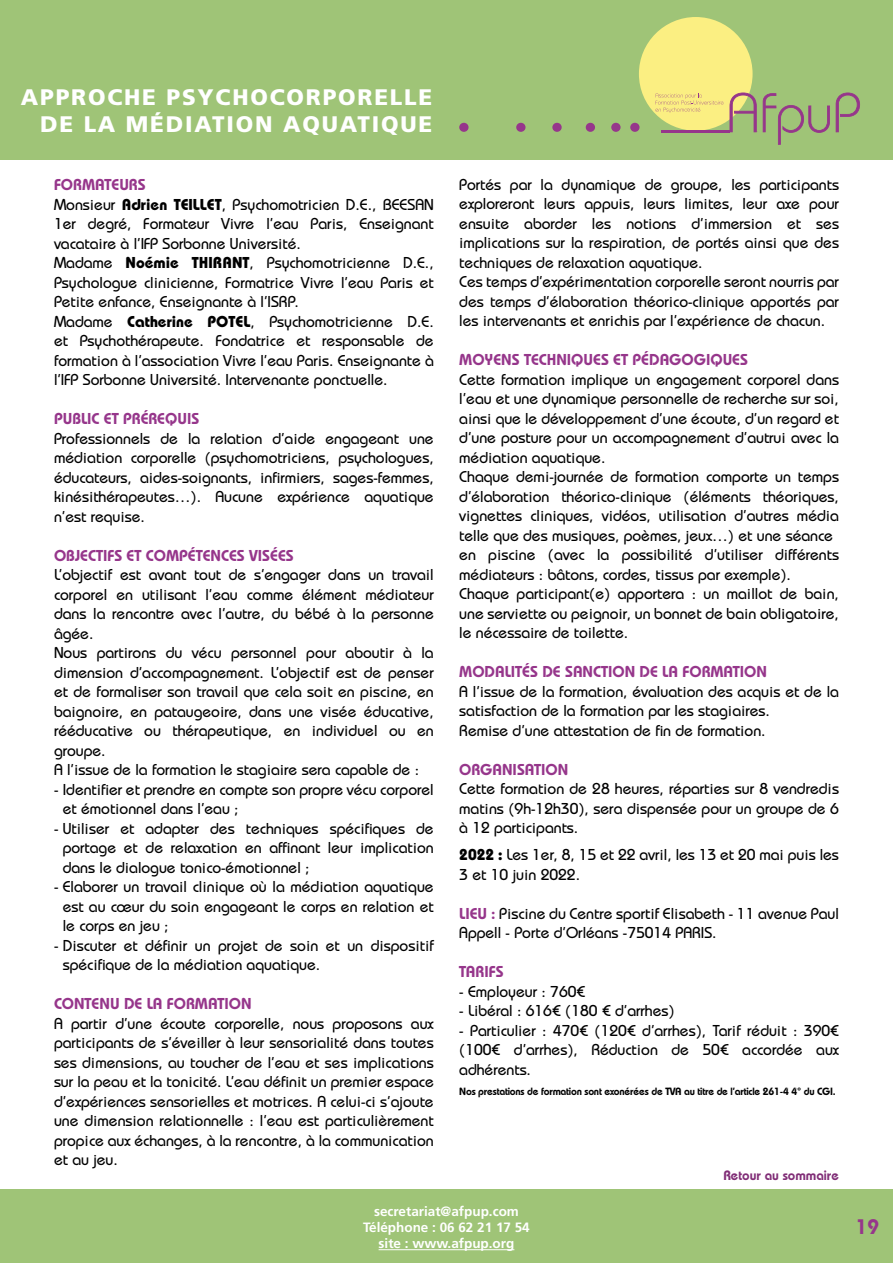
<style>
.page{position:relative;width:893px;height:1263px;background:#fff}
.page>*{position:absolute;margin:0;border:0;box-sizing:border-box;transform-origin:0 0}
.t1{font:900 22.5px/27px "Frutiger LT Std";letter-spacing:.08em;color:#fff;text-align:right}
.t2{font:600 21px "Bauhaus Std";color:#96368b}
.t3{font:500 15.75px/19.5px "Bauhaus Std";color:#000}
.t4{font:600 15.75px "Bauhaus Std";color:#96368b}
.t5{font:700 13.5px/16.2px "Frutiger LT Std";color:#fff;text-align:center}
.t6{font:600 13.5px "Bauhaus Std";color:#812e77}
.t7{font:600 10.5px "Bauhaus Std";letter-spacing:-.02em;color:#000}
.s1{font-weight:600;color:#96368b}
.s2{font-weight:700}
</style>
<div class="page">
<div style="left:0;top:1189px;width:893px;height:74px;background:#9fc477"></div>
<hr style="left:379px;top:1249px;width:135px;height:1px;background:#fff">
<div style="left:0;top:0;width:893px;height:159px;background:#9fc477"></div>
<div style="left:639px;top:17px;width:114px;height:114px;background:#fbef82;border-radius:50%"></div>
<svg style="left:763px;top:93px;width:67px;height:52px"></svg>
<svg style="left:836px;top:93px;width:24px;height:39px"></svg>
<svg style="left:655px;top:93px;width:102px;height:39px"></svg>
<div style="left:611px;top:123px;width:10px;height:9px;border:3px solid #96368b;border-radius:50%"></div>
<div style="left:586px;top:123px;width:9px;height:9px;border:3px solid #96368b;border-radius:50%"></div>
<div style="left:552px;top:123px;width:10px;height:9px;border:3px solid #96368b;border-radius:50%"></div>
<div style="left:516px;top:123px;width:9px;height:9px;border:3px solid #96368b;border-radius:50%"></div>
<div style="left:459px;top:123px;width:10px;height:9px;border:3px solid #96368b;border-radius:50%"></div>
<div style="left:630px;top:123px;width:9px;height:9px;border:3px solid #96368b;border-radius:50%"></div>
<h1 class="t1" style="left:21px;top:83px;width:413px">APPROCHE PSYCHOCORPORELLE<br>DE LA MÉDIATION AQUATIQUE</h1>
<p class="t3" style="left:54px;top:175px;width:381px"><span class="s1">FORMATEURS<br></span>Monsieur <span class="s2">Adrien TEILLET</span>, Psychomotricien D.E., BEESAN 1er degré, Formateur Vivre l’eau Paris, Enseignant vacataire à l’IFP Sorbonne Université.<br>Madame <span class="s2">Noémie THIRANT</span>, Psychomotricienne D.E., Psychologue clinicienne, Formatrice Vivre l’eau Paris et Petite enfance, Enseignante à l’ISRP.<br>Madame <span class="s2">Catherine POTEL</span>, Psychomotricienne D.E. et Psychothérapeute. Fondatrice et responsable de formation à l’association Vivre l’eau Paris. Enseignante à l’IFP Sorbonne Université. Intervenante ponctuelle.</p>
<p class="t4" style="left:54px;top:409px;width:147px">PUBLIC ET PRÉREQUIS</p>
<p class="t3" style="left:54px;top:428px;width:381px;text-align:justify">Professionnels de la relation d’aide engageant une médiation corporelle (psychomotriciens, psychologues, éducateurs, aides-soignants, infirmiers, sages-femmes, kinésithérapeutes…). Aucune expérience aquatique n’est requise.</p>
<p class="t4" style="left:54px;top:545px;width:241px">OBJECTIFS ET COMPÉTENCES VISÉES</p>
<p class="t3" style="left:54px;top:565px;width:381px">L’objectif est avant tout de s’engager dans un travail corporel en utilisant l’eau comme élément médiateur dans la rencontre avec l’autre, du bébé à la personne âgée.<br>Nous partirons du vécu personnel pour aboutir à la dimension d’accompagnement. L’objectif est de penser et de formaliser son travail que cela soit en piscine, en baignoire, en pataugeoire, dans une visée éducative, rééducative ou thérapeutique, en individuel ou en groupe.<br>A l’issue de la formation le stagiaire sera capable de :</p>
<p class="t3" style="left:63px;top:779px;width:372px;text-indent:-9px">- Identifier et prendre en compte son propre vécu corporel et émotionnel dans l’eau ;</p>
<p class="t3" style="left:63px;top:818px;width:372px;text-align:justify;text-indent:-9px">- Utiliser et adapter des techniques spécifiques de portage et de relaxation en affinant leur implication dans le dialogue tonico-émotionnel ;</p>
<p class="t3" style="left:63px;top:877px;width:372px;text-align:justify;text-indent:-9px">- Elaborer un travail clinique où la médiation aquatique est au cœur du soin engageant le corps en relation et le corps en jeu ;</p>
<p class="t3" style="left:63px;top:935px;width:372px;text-indent:-9px">- Discuter et définir un projet de soin et un dispositif spécifique de la médiation aquatique.</p>
<p class="t4" style="left:54px;top:994px;width:199px">CONTENU DE LA FORMATION</p>
<p class="t3" style="left:54px;top:1013px;width:381px;text-align:justify">A partir d’une écoute corporelle, nous proposons aux participants de s’éveiller à leur sensorialité dans toutes ses dimensions, au toucher de l’eau et ses implications sur la peau et la tonicité. L’eau définit un premier espace d’expériences sensorielles et motrices. A celui-ci s’ajoute une dimension relationnelle : l’eau est particulièrement propice aux échanges, à la rencontre, à la communication et au jeu.</p>
<p class="t3" style="left:459px;top:175px;width:381px">Portés par la dynamique de groupe, les participants exploreront leurs appuis, leurs limites, leur axe pour ensuite aborder les notions d’immersion et ses implications sur la respiration, de portés ainsi que des techniques de relaxation aquatique.<br>Ces temps d’expérimentation corporelle seront nourris par des temps d’élaboration théorico-clinique apportés par les intervenants et enrichis par l’expérience de chacun.</p>
<p class="t4" style="left:459px;top:350px;width:290px">MOYENS TECHNIQUES ET PÉDAGOGIQUES</p>
<p class="t3" style="left:459px;top:370px;width:381px">Cette formation implique un engagement corporel dans l’eau et une dynamique personnelle de recherche sur soi, ainsi que le développement d’une écoute, d’un regard et d’une posture pour un accompagnement d’autrui avec la médiation aquatique.<br>Chaque demi-journée de formation comporte un temps d’élaboration théorico-clinique (éléments théoriques, vignettes cliniques, vidéos, utilisation d’autres média telle que des musiques, poèmes, jeux…) et une séance en piscine (avec la possibilité d’utiliser différents médiateurs : bâtons, cordes, tissus par exemple).<br>Chaque participant(e) apportera : un maillot de bain, une serviette ou peignoir, un bonnet de bain obligatoire, le nécessaire de toilette.</p>
<p class="t4" style="left:459px;top:662px;width:309px">MODALITÉS DE SANCTION DE LA FORMATION</p>
<p class="t3" style="left:459px;top:681px;width:381px">A l’issue de la formation, évaluation des acquis et de la satisfaction de la formation par les stagiaires.<br>Remise d’une attestation de fin de formation.</p>
<p class="t4" style="left:459px;top:760px;width:111px">ORGANISATION</p>
<p class="t3" style="left:459px;top:779px;width:381px;text-align:justify">Cette formation de 28 heures, réparties sur 8 vendredis matins (9h-12h30), sera dispensée pour un groupe de 6 à 12 participants.</p>
<p class="t3" style="left:459px;top:845px;width:381px"><span class="s2">2022 :</span> Les 1er, 8, 15 et 22 avril, les 13 et 20 mai puis les<br>3 et 10 juin 2022.</p>
<p class="t3" style="left:459px;top:903px;width:381px"><span class="s1">LIEU :</span> Piscine du Centre sportif Elisabeth - 11 avenue Paul<br>Appell - Porte d’Orléans -75014 PARIS.</p>
<p class="t4" style="left:459px;top:962px;width:46px">TARIFS</p>
<p class="t3" style="left:459px;top:981px;width:128px">- Employeur : 760€</p>
<p class="t3" style="left:459px;top:1001px;width:217px">- Libéral : 616€ (180 € d’arrhes)</p>
<p class="t3" style="left:459px;top:1020px;width:381px;text-align:justify">- Particulier : 470€ (120€ d’arrhes), Tarif réduit : 390€ (100€ d’arrhes), Réduction de 50€ accordée aux adhérents.</p>
<p class="t7" style="left:459px;top:1084px;width:378px">Nos prestations de formation sont exonérées de TVA au titre de l’article 261-4 4° du CGI.</p>
<p class="t6" style="left:723px;top:1167px;width:117px">Retour au sommaire</p>
<p class="t5" style="left:363px;top:1203px;width:168px">secretariat@afpup.com<br>Téléphone : 06 62 21 17 54 site : www.afpup.org</p>
<h2 class="t2" style="left:856px;top:1214px;width:25px">19</h2>
</div>
